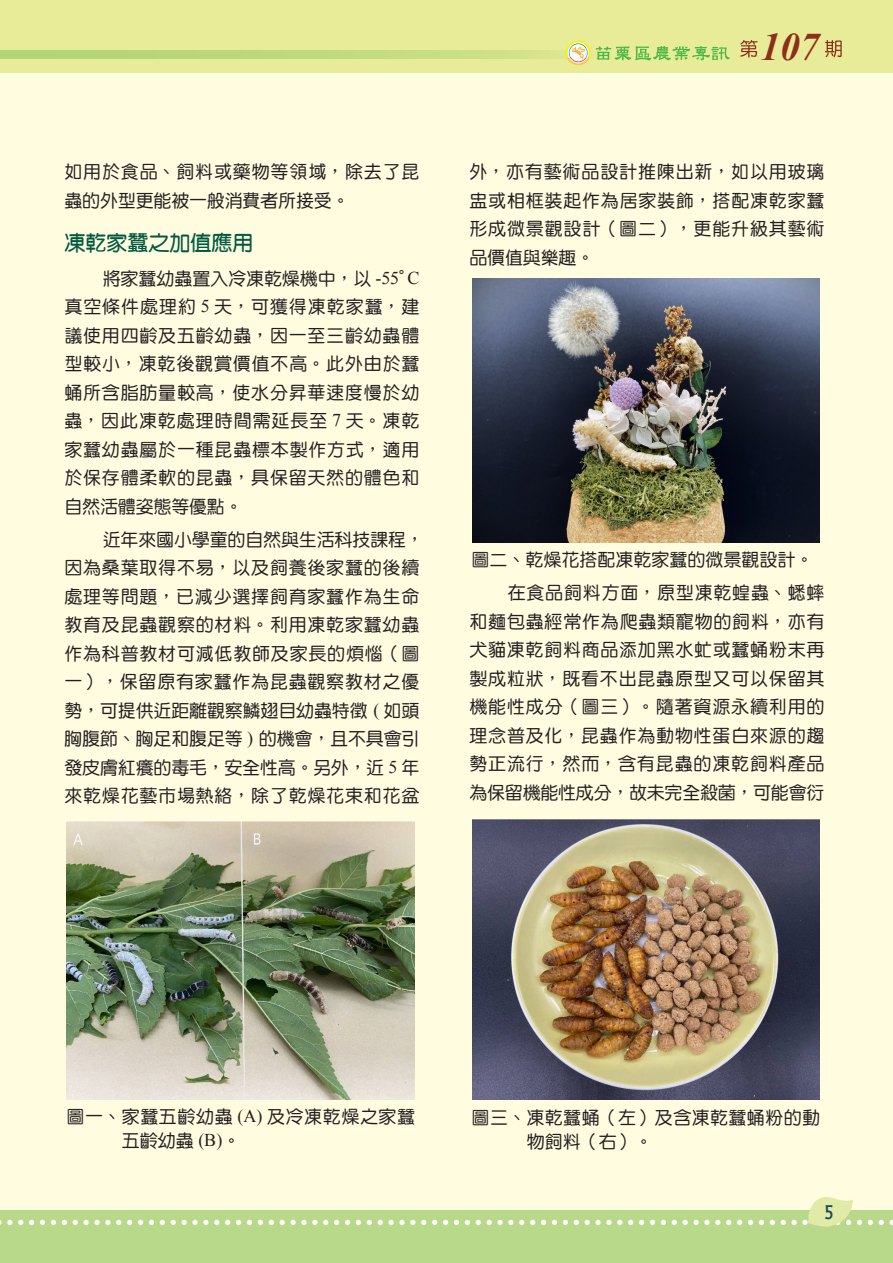
<style>
.page{position:relative;width:893px;height:1263px;background:#fff}
.page>*{position:absolute;margin:0;border:0;box-sizing:border-box;transform-origin:0 0}
.t1{font:italic 700 39px "Times New Roman";color:#8d2f1a}
.t2{font:21px "DF Yuan Bd HK BF";color:#005940}
.內文{font:18px/28.5px "DF Yuan Md HK BF";letter-spacing:.045em;color:#231f20;text-align:justify}
.內文-2{font:18px/28.5px "DF Yuan Md HK BF";letter-spacing:.02em;color:#231f20}
.內文-3{font:18px/24px "DF Yuan Md HK BF";letter-spacing:.025em;color:#231f20}
.內文-4{font:18px "DF Yuan Md HK BF";color:#231f20}
.t3{font:500 18px "Albertus";color:#174859;scale:.9 1}
.s1{font-family:"Times New Roman"}
</style>
<div class="page">
<div style="left:0;top:66px;width:893px;height:1146px;background:#fffce0"></div>
<div style="left:0;top:1210px;width:893px;height:53px;background:#b8d989"></div>
<div style="left:0;top:0;width:893px;height:72px;background:#e8ec99"></div>
<svg style="left:0;top:50px;width:591px;height:8px;background:#beda7f"></svg>
<svg style="left:596px;top:46px;width:134px;height:15px"></svg>
<svg style="left:740px;top:40px;width:18px;height:18px"></svg>
<svg style="left:825px;top:40px;width:17px;height:17px"></svg>
<svg style="left:566px;top:41px;width:24px;height:24px"></svg>
<img style="left:67px;top:822px;width:348px;height:278px">
<img style="left:472px;top:279px;width:348px;height:264px">
<img style="left:472px;top:820px;width:348px;height:280px">
<svg style="left:0;top:1197px;width:893px;height:30px"></svg>
<p class="內文-2" style="left:64px;top:157px;width:357px">如用於食品、飼料或藥物等領域，除去了昆蟲的外型更能被一般消費者所接受。</p>
<p class="t2" style="left:64px;top:232px;width:191px">凍乾家蠶之加值應用</p>
<p class="內文" style="left:64px;top:264px;width:357px;text-indent:38px">將家蠶幼蟲置入冷凍乾燥機中，以 <span class="s1">-55</span>°<span class="s1">C</span>真空條件處理約 <span class="s1">5</span> 天，可獲得凍乾家蠶，建議使用四齡及五齡幼蟲，因一至三齡幼蟲體型較小，凍乾後觀賞價值不高。此外由於蠶蛹所含脂肪量較高，使水分昇華速度慢於幼蟲，因此凍乾處理時間需延長至 <span class="s1">7</span> 天。凍乾家蠶幼蟲屬於一種昆蟲標本製作方式，適用於保存體柔軟的昆蟲，具保留天然的體色和自然活體姿態等優點。</p>
<p class="內文" style="left:64px;top:525px;width:361px;text-align:left;text-indent:38px">近年來國小學童的自然與生活科技課程，因為桑葉取得不易，以及飼養後家蠶的後續處理等問題，已減少選擇飼育家蠶作為生命教育及昆蟲觀察的材料。利用凍乾家蠶幼蟲作為科普教材可減低教師及家長的煩惱（圖一），保留原有家蠶作為昆蟲觀察教材之優勢，可提供近距離觀察鱗翅目幼蟲特徵 <span class="s1">(</span> 如頭胸腹節、胸足和腹足等 <span class="s1">)</span> 的機會，且不具會引發皮膚紅癢的毒毛，安全性高。另外，近 <span class="s1">5</span> 年來乾燥花藝市場熱絡，除了乾燥花束和花盆</p>
<h1 class="t1" style="left:761px;top:19px;width:60px">107</h1>
<p class="內文" style="left:469px;top:157px;width:357px">外，亦有藝術品設計推陳出新，如以用玻璃盅或相框裝起作為居家裝飾，搭配凍乾家蠶形成微景觀設計（圖二），更能升級其藝術品價值與樂趣。</p>
<p class="內文-4" style="left:472px;top:551px;width:344px">圖二、乾燥花搭配凍乾家蠶的微景觀設計。</p>
<p class="內文" style="left:469px;top:579px;width:357px;text-indent:38px">在食品飼料方面，原型凍乾蝗蟲、蟋蟀和麵包蟲經常作為爬蟲類寵物的飼料，亦有犬貓凍乾飼料商品添加黑水虻或蠶蛹粉末再製成粒狀，既看不出昆蟲原型又可以保留其機能性成分（圖三）。隨著資源永續利用的理念普及化，昆蟲作為動物性蛋白來源的趨勢正流行，然而，含有昆蟲的凍乾飼料產品為保留機能性成分，故未完全殺菌，可能會衍</p>
<p class="內文" style="left:122px;top:1105px;width:295px;line-height:24px;text-indent:-55px">圖一、家蠶五齡幼蟲 <span class="s1">(A)</span> 及冷凍乾燥之家蠶五齡幼蟲 <span class="s1">(B)</span>。</p>
<p class="內文-3" style="left:527px;top:1106px;width:295px;text-indent:-55px">圖三、凍乾蠶蛹（左）及含凍乾蠶蛹粉的動物飼料（右）。</p>
<p class="t3" style="left:824px;top:1201px;width:13px">5</p>
</div>
